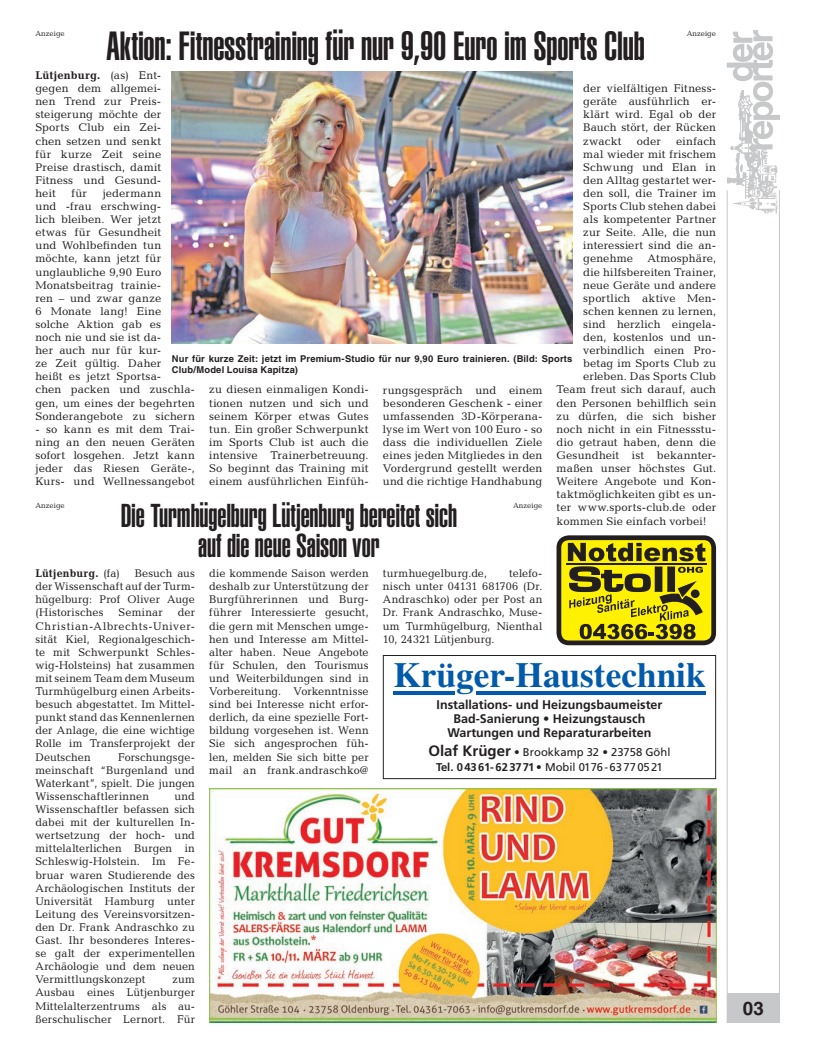
<style>
.page{position:relative;width:819px;height:1053px;background:#fff}
.page>*{position:absolute;margin:0;border:0;box-sizing:border-box;transform-origin:0 0}
.t1{font:40px "Helvetica LT Std Ultra Comp";letter-spacing:-.005em;color:#231f20}
.t2{font:700 35.25px "Times LT Std";color:#015aaa}
.t3{font:32.5px/30px "Helvetica LT Std Ultra Comp";letter-spacing:-.005em;color:#231f20;text-align:center}
.t4{font:700 18.75px "Helvetica LT Std";color:#231f20}
.t5{font:700 12.5px/13.8px "Frutiger LT Std";color:#231f20;text-align:center}
.t6{font:11.25px/13.1px "Candida Std";letter-spacing:.015em;color:#231f20;text-align:justify}
.t7{font:11.25px/15px "Frutiger LT Std";color:#231f20;text-align:center}
.t8{font:700 11.25px "Candida Std";letter-spacing:.015em;color:#231f20}
.t9{font:700 9.38px/11.2px "Helvetica LT Std";letter-spacing:.015em;color:#231f20}
.t10{font:7.5px "Candida Std";color:#231f20}
.s1{font-weight:700}
.s2{font-weight:400}
.s3{font-weight:700;font-size:15px}
</style>
<div class="page">
<div style="left:726px;top:993px;width:53px;height:29px;background:#c7c8ca"></div>
<hr style="left:778px;top:190px;width:1px;height:832px;background:#c7c8ca">
<hr style="left:726px;top:190px;width:1px;height:832px;background:#c7c8ca">
<img style="left:726px;top:149px;width:52px;height:65px">
<svg style="left:726px;top:30px;width:54px;height:119px"></svg>
<div style="left:559px;top:537px;width:154px;height:106px;background:#fff101;border-radius:10px"></div>
<div style="left:556px;top:535px;width:160px;height:110px;border:5px solid #231f20;border-radius:10px"></div>
<svg style="left:567px;top:543px;width:138px;height:96px"></svg>
<hr style="left:566px;top:563px;width:140px;height:1px;background:#231f20">
<div style="left:383px;top:655px;width:333px;height:124px;border:1px solid #231f20"></div>
<hr style="left:393px;top:691px;width:61px;height:3px;background:#015aaa">
<hr style="left:476px;top:691px;width:229px;height:3px;background:#015aaa">
<img style="left:209px;top:788px;width:507px;height:234px">
<img style="left:172px;top:72px;width:400px;height:271px">
<p class="t1" style="left:106px;top:23px;width:540px">Aktion: Fitnesstraining für nur 9,90 Euro im Sports Club</p>
<p class="t10" style="left:35px;top:29px;width:31px">Anzeige</p>
<p class="t10" style="left:686px;top:29px;width:31px">Anzeige</p>
<p class="t6" style="left:35px;top:69px;width:127px"><span class="s1">Lütjenburg.</span> (as) Ent&shy;gegen dem allgemei&shy;nen Trend zur Preis&shy;steigerung möchte der Sports Club ein Zei&shy;chen setzen und senkt für kurze Zeit seine Preise drastisch, damit Fitness und Gesund&shy;heit</p>
<p class="t6" style="left:583px;top:82px;width:134px">der vielfältigen Fitness&shy;geräte ausführlich er&shy;klärt wird. Egal ob der Bauch stört, der Rücken zwackt</p>
<p class="t6" style="left:583px;top:134px;width:134px;text-indent:93px">einfach mal wieder mit frischem Schwung und Elan in den Alltag gestartet wer&shy;den soll, die Trainer im Sports Club stehen dabei als kompetenter Partner zur Seite. Alle, die nun interessiert sind die an&shy;genehme</p>
<p class="t6" style="left:636px;top:134px;width:26px">oder</p>
<p class="t6" style="left:35px;top:186px;width:161px;text-align:left;text-indent:67px">jedermann<br>und -frau erschwing-<br>lich bleiben. Wer jetzt etwas für Gesundheit<br>und Wohlbefinden tun möchte, kann jetzt für unglaubliche 9,90 Euro<br>Monatsbeitrag trainie-<br>ren – und zwar ganze<br>6 Monate lang! Eine solche Aktion gab es<br>noch nie und sie ist da-<br>her auch nur für kur-<br>ze Zeit gültig. Daher<br>heißt es jetzt Sportsa-<br>chen packen und zuschla&shy;gen, um eines der begehrten<br>Sonderangebote zu sichern</p>
<p class="t6" style="left:35px;top:422px;width:161px">- so kann es mit dem Trai&shy;ning an den neuen Geräten sofort losgehen. Jetzt kann jeder das Riesen Geräte-, Kurs- und Wellnessangebot</p>
<p class="t6" style="left:71px;top:186px;width:17px">für</p>
<p class="t6" style="left:647px;top:252px;width:70px">Atmosphäre,</p>
<p class="t6" style="left:583px;top:265px;width:134px">die hilfsbereiten Trainer,</p>
<p class="t6" style="left:583px;top:278px;width:134px">neue Geräte und andere</p>
<p class="t6" style="left:583px;top:291px;width:134px">sportlich aktive Men-</p>
<p class="t6" style="left:583px;top:304px;width:134px">schen kennen zu lernen,</p>
<p class="t6" style="left:583px;top:317px;width:134px">sind herzlich eingela-</p>
<p class="t6" style="left:583px;top:331px;width:134px">den, kostenlos und un-</p>
<p class="t6" style="left:583px;top:344px;width:134px">verbindlich einen Pro-</p>
<p class="t6" style="left:583px;top:357px;width:134px">betag im Sports Club zu</p>
<p class="t6" style="left:583px;top:370px;width:134px">erleben. Das Sports Club</p>
<p class="t6" style="left:556px;top:383px;width:161px">Team freut sich darauf, auch</p>
<p class="t6" style="left:556px;top:396px;width:161px">den Personen behilflich sein</p>
<p class="t6" style="left:556px;top:409px;width:161px">zu dürfen, die sich bisher</p>
<p class="t6" style="left:556px;top:422px;width:161px">noch nicht in ein Fitnessstu-</p>
<p class="t6" style="left:556px;top:435px;width:161px">dio getraut haben, denn die</p>
<p class="t6" style="left:556px;top:448px;width:161px">Gesundheit ist bekannter-</p>
<p class="t6" style="left:556px;top:461px;width:161px">maßen unser höchstes Gut.</p>
<p class="t6" style="left:556px;top:475px;width:161px">Weitere Angebote und Kon-</p>
<p class="t6" style="left:556px;top:488px;width:161px">taktmöglichkeiten gibt es un-</p>
<p class="t6" style="left:556px;top:501px;width:161px">ter www.sports-club.de oder</p>
<p class="t6" style="left:556px;top:514px;width:151px">kommen Sie einfach vorbei!</p>
<p class="t9" style="left:172px;top:352px;width:402px">Nur für kurze Zeit: jetzt im Premium-Studio für nur 9,90 Euro trainieren. (Bild: Sports<br>Club/Model Louisa Kapitza)</p>
<p class="t6" style="left:209px;top:383px;width:161px">zu diesen einmaligen Kondi&shy;tionen nutzen und sich und seinem Körper etwas Gutes tun. Ein großer Schwerpunkt im Sports Club ist auch die intensive Trainerbetreuung.<br>So beginnt das Training mit einem ausführlichen Einfüh-</p>
<p class="t6" style="left:383px;top:383px;width:161px">rungsgespräch und einem besonderen Geschenk - einer umfassenden 3D-Körperana&shy;lyse im Wert von 100 Euro - so dass die individuellen Ziele eines jeden Mitgliedes in den Vordergrund gestellt werden und die richtige Handhabung</p>
<p class="t3" style="left:121px;top:501px;width:338px">Die Turmhügelburg Lütjenburg bereitet sich auf die neue Saison vor</p>
<p class="t6" style="left:209px;top:566px;width:161px">die kommende Saison werden deshalb zur Unterstützung der Burgführerinnen und Burg&shy;führer Interessierte gesucht, die gern mit Menschen umge&shy;hen und Interesse am Mittel&shy;alter haben. Neue Angebote für Schulen, den Tourismus und Weiterbildungen sind in Vorbereitung. Vorkenntnisse sind bei Interesse nicht erfor&shy;derlich, da eine spezielle Fort&shy;bildung vorgesehen ist. Wenn Sie sich angesprochen füh&shy;len, melden Sie sich bitte per mail an frank.andraschko@</p>
<p class="t6" style="left:383px;top:566px;width:106px">turmhuegelburg.de,</p>
<p class="t10" style="left:35px;top:501px;width:31px">Anzeige</p>
<p class="t10" style="left:513px;top:501px;width:31px">Anzeige</p>
<p class="t6" style="left:383px;top:566px;width:161px;text-indent:126px">telefo&shy;nisch unter 04131 681706 (Dr.<br>Andraschko) oder per Post an Dr. Frank Andraschko, Muse&shy;um Turmhügelburg, Nienthal 10, 24321 Lütjenburg.</p>
<p class="t6" style="left:35px;top:566px;width:161px;text-indent:99px">Besuch aus der Wissenschaft auf der Turm&shy;hügelburg: Prof Oliver Auge (Historisches</p>
<p class="t8" style="left:35px;top:567px;width:86px">Lütjenburg. <span class="s2">(fa)</span></p>
<p class="t6" style="left:35px;top:606px;width:161px;text-indent:142px">der Christian-Albrechts-Univer&shy;sität Kiel, Regionalgeschich&shy;te mit Schwerpunkt Schles&shy;wig-Holsteins) hat zusammen mit seinem Team dem Museum Turmhügelburg einen Arbeits&shy;besuch abgestattet. Im Mittel&shy;punkt stand das Kennenlernen der Anlage, die eine wichtige Rolle im Transferprojekt der Deutschen</p>
<p class="t6" style="left:119px;top:606px;width:46px">Seminar</p>
<p class="t2" style="left:393px;top:653px;width:314px">Krüger-Haustechnik</p>
<p class="t5" style="left:436px;top:698px;width:227px">Installations- und Heizungsbaumeister<br>Bad-Sanierung • Heizungstausch<br>Wartungen und Reparaturarbeiten</p>
<p class="t7" style="left:428px;top:744px;width:243px"><span class="s3">Olaf Krüger</span> • Brookkamp 32 • 23758 Göhl<br><span class="s1">Tel. 04361-623771</span> • Mobil 0176-63770521</p>
<p class="t6" style="left:35px;top:750px;width:161px;text-indent:83px">Forschungsge&shy;meinschaft “Burgenland und Waterkant”, spielt. Die jungen Wissenschaftlerinnen</p>
<p class="t6" style="left:35px;top:789px;width:161px;text-indent:139px">und Wissenschaftler befassen sich dabei mit der kulturellen In&shy;wertsetzung der hoch- und mittelalterlichen Burgen in Schleswig-Holstein. Im Fe&shy;bruar waren Studierende des Archäologischen Instituts der Universität Hamburg unter Leitung des Vereinsvorsitzen&shy;den Dr. Frank Andraschko zu Gast. Ihr besonderes Interes&shy;se galt der experimentellen Archäologie und dem neuen Vermittlungskonzept</p>
<p class="t6" style="left:35px;top:972px;width:161px;text-indent:137px">zum Ausbau eines Lütjenburger Mittelalterzentrums als au&shy;ßerschulischer Lernort. Für</p>
<p class="t4" style="left:743px;top:996px;width:23px">03</p>
</div>
